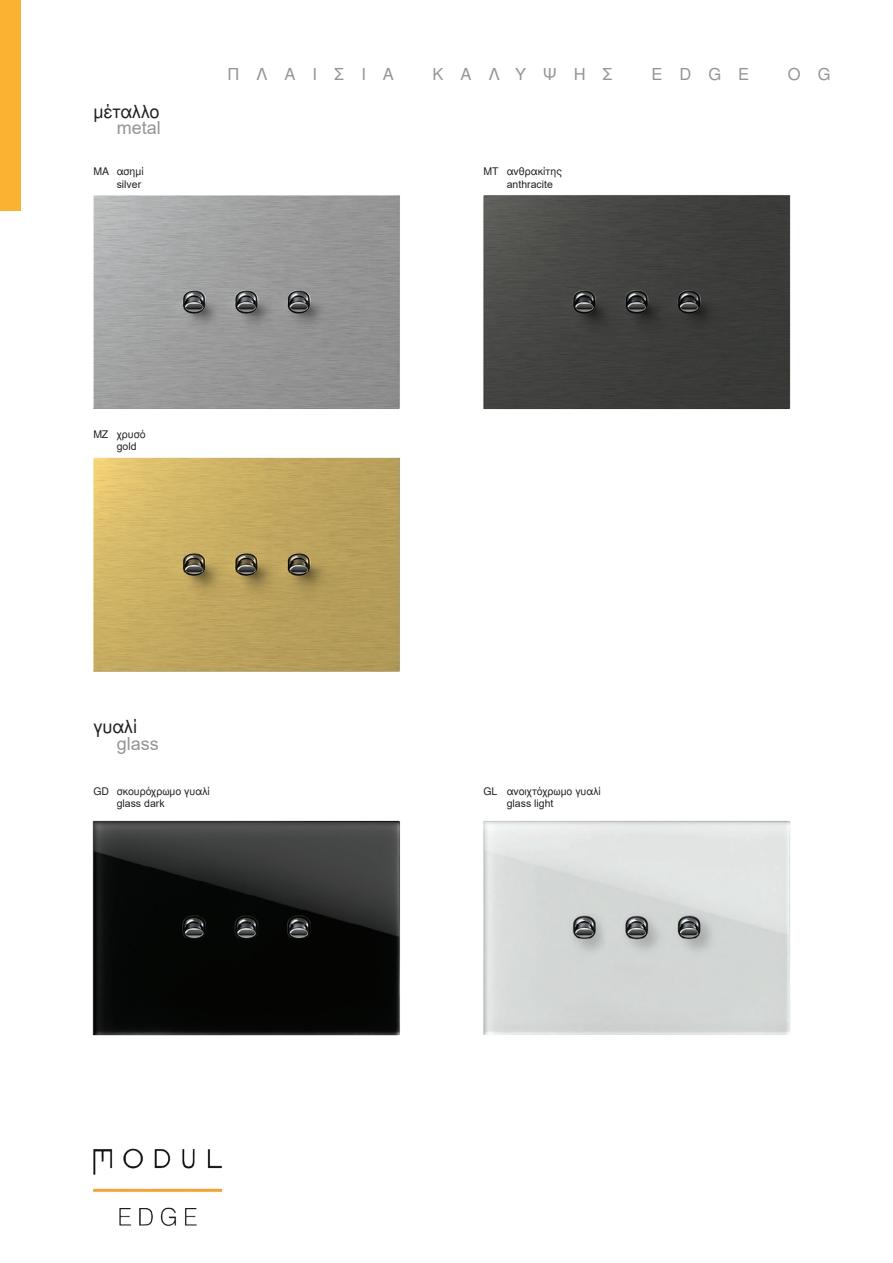
<style>
.page{position:relative;width:893px;height:1263px;background:#fff}
.page>*{position:absolute;margin:0;border:0;box-sizing:border-box;transform-origin:0 0}
.t1{font:18px "Nimbus San L";color:#231f20}
.t2{font:18px "Arial";color:#939598}
.t3{font:16.5px "Nimbus San L";letter-spacing:1.03em;color:#939598}
.t4{font:10.5px "Nimbus San L";color:#231f20}
.t5{font:10.5px "Arial";color:#231f20}
</style>
<div class="page">
<img style="left:0;top:195px;width:791px;height:287px">
<img style="left:92px;top:482px;width:699px;height:554px">
<img style="left:93px;top:1148px;width:130px;height:78px">
<div style="left:0;top:0;width:21px;height:210px;background:#fbb131"></div>
<h1 class="t1" style="left:93px;top:101px;width:68px">μέταλλο</h1>
<h1 class="t2" style="left:117px;top:116px;width:46px">metal</h1>
<h2 class="t3" style="left:227px;top:64px;width:168px">ΠΛΑΙΣΙΑ</h2>
<h2 class="t3" style="left:433px;top:64px;width:182px">ΚΑΛΥΨΗΣ</h2>
<h2 class="t3" style="left:651px;top:64px;width:99px">EDGE</h2>
<h2 class="t3" style="left:788px;top:64px;width:44px">O G</h2>
<p class="t4" style="left:117px;top:165px;width:28px">ασημί</p>
<p class="t4" style="left:507px;top:165px;width:56px">ανθρακίτης</p>
<p class="t4" style="left:93px;top:165px;width:17px">MA</p>
<p class="t4" style="left:483px;top:165px;width:17px">MT</p>
<p class="t5" style="left:117px;top:177px;width:26px">silver</p>
<p class="t5" style="left:507px;top:177px;width:48px">anthracite</p>
<p class="t4" style="left:93px;top:428px;width:17px">MZ</p>
<p class="t4" style="left:117px;top:428px;width:30px">χρυσό</p>
<p class="t5" style="left:117px;top:439px;width:21px">gold</p>
<h1 class="t1" style="left:93px;top:716px;width:45px">γυαλί</h1>
<h1 class="t2" style="left:117px;top:731px;width:44px">glass</h1>
<p class="t4" style="left:93px;top:785px;width:17px">GD</p>
<p class="t4" style="left:117px;top:785px;width:95px">σκουρόχρωμο γυαλί</p>
<p class="t5" style="left:117px;top:796px;width:49px">glass dark</p>
<p class="t4" style="left:483px;top:785px;width:16px">GL</p>
<p class="t4" style="left:507px;top:785px;width:96px">ανοιχτόχρωμο γυαλί</p>
<p class="t5" style="left:507px;top:796px;width:48px">glass light</p>
</div>
